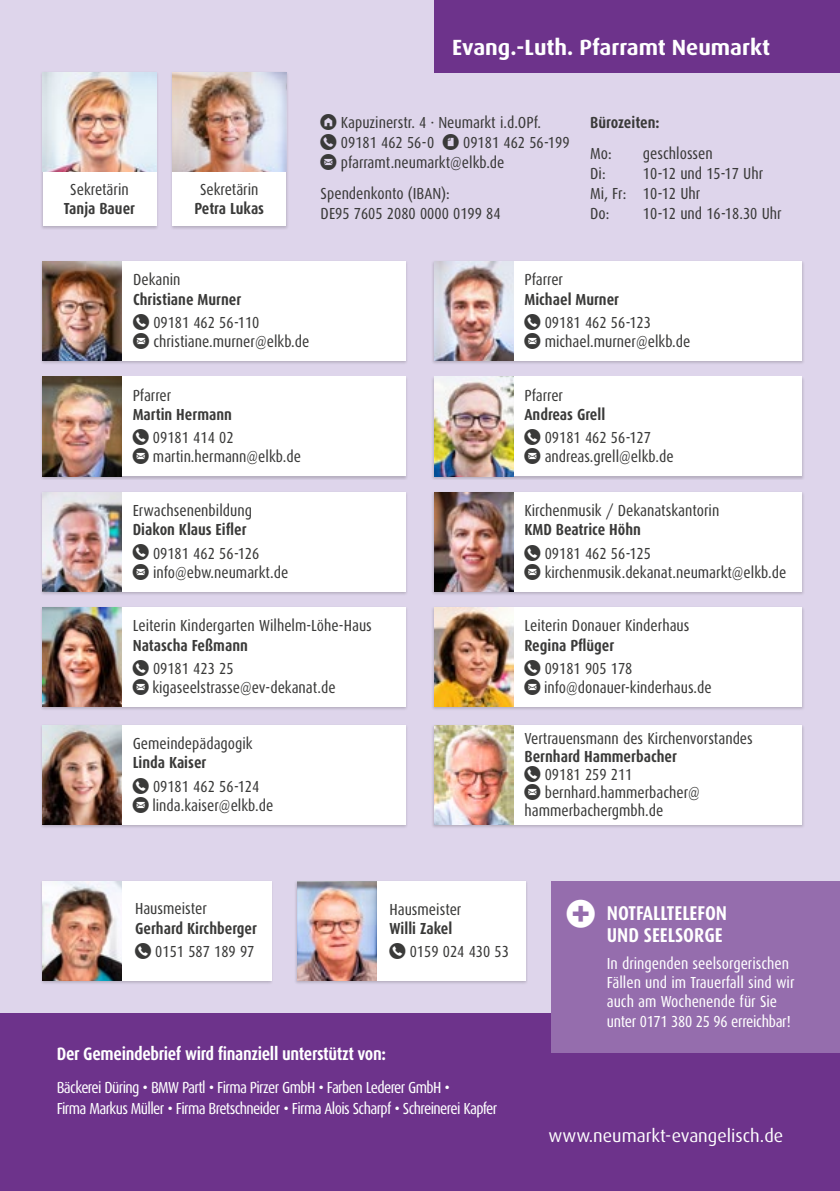
<style>
.page{position:relative;width:840px;height:1191px;background:#fff}
.page>*{position:absolute;margin:0;border:0;box-sizing:border-box;transform-origin:0 0}
.t1{font:700 22px "Dax";color:#fff}
.t2{font:700 20px/22px "Dax Condensed";color:#fff}
.t3{font:700 18px "Dax Condensed";letter-spacing:-.02em;color:#fff}
.t4{font:18px "Dax";color:#fff}
.t5{font:16px/19.2px "Dax Condensed";color:#3a3a39}
.t6{font:700 16px "Dax Condensed";color:#3a3a39}
.t7{font:16px/21px "Dax Condensed";letter-spacing:-.04em;color:#fff}
.t8{font:16px/19.2px "Dax Condensed";color:#fff}
</style>
<div class="page">
<div style="left:0;top:0;width:839px;height:1013px;background:#ded5eb"></div>
<div style="left:40px;top:880px;width:233px;height:104px;background:#181716;opacity:.2"></div>
<div style="left:43px;top:881px;width:228px;height:99px;background:#fff"></div>
<div style="left:294px;top:880px;width:234px;height:104px;background:#181716;opacity:.2"></div>
<div style="left:297px;top:881px;width:228px;height:99px;background:#fff"></div>
<div style="left:40px;top:71px;width:119px;height:159px;background:#181716;opacity:.2"></div>
<div style="left:43px;top:72px;width:113px;height:154px;background:#fff"></div>
<div style="left:170px;top:71px;width:118px;height:159px;background:#181716;opacity:.2"></div>
<div style="left:172px;top:72px;width:114px;height:154px;background:#fff"></div>
<img style="left:43px;top:72px;width:113px;height:100px">
<img style="left:43px;top:881px;width:79px;height:99px">
<img style="left:172px;top:72px;width:114px;height:100px">
<div style="left:434px;top:0;width:405px;height:73px;background:#6d338b"></div>
<div style="left:40px;top:260px;width:368px;height:105px;background:#181716;opacity:.2"></div>
<div style="left:43px;top:261px;width:362px;height:100px;background:#fff"></div>
<div style="left:40px;top:376px;width:368px;height:104px;background:#181716;opacity:.2"></div>
<div style="left:43px;top:377px;width:362px;height:99px;background:#fff"></div>
<div style="left:40px;top:606px;width:368px;height:105px;background:#181716;opacity:.2"></div>
<div style="left:43px;top:607px;width:362px;height:100px;background:#fff"></div>
<div style="left:40px;top:724px;width:368px;height:104px;background:#181716;opacity:.2"></div>
<div style="left:43px;top:725px;width:362px;height:99px;background:#fff"></div>
<div style="left:431px;top:260px;width:373px;height:105px;background:#181716;opacity:.2"></div>
<div style="left:434px;top:261px;width:367px;height:100px;background:#fff"></div>
<div style="left:431px;top:376px;width:373px;height:104px;background:#181716;opacity:.2"></div>
<div style="left:434px;top:377px;width:367px;height:99px;background:#fff"></div>
<div style="left:431px;top:491px;width:373px;height:104px;background:#181716;opacity:.2"></div>
<div style="left:434px;top:492px;width:367px;height:99px;background:#fff"></div>
<div style="left:431px;top:606px;width:373px;height:105px;background:#181716;opacity:.2"></div>
<div style="left:434px;top:607px;width:367px;height:100px;background:#fff"></div>
<div style="left:431px;top:724px;width:373px;height:104px;background:#181716;opacity:.2"></div>
<div style="left:434px;top:725px;width:367px;height:99px;background:#fff"></div>
<div style="left:0;top:1013px;width:839px;height:178px;background:#6d338b"></div>
<img style="left:43px;top:261px;width:79px;height:100px">
<img style="left:43px;top:377px;width:79px;height:99px">
<div style="left:40px;top:491px;width:368px;height:104px;background:#181716;opacity:.2"></div>
<div style="left:43px;top:492px;width:362px;height:99px;background:#fff"></div>
<img style="left:43px;top:492px;width:79px;height:99px">
<img style="left:43px;top:607px;width:79px;height:100px">
<img style="left:43px;top:725px;width:79px;height:99px">
<img style="left:434px;top:261px;width:79px;height:100px">
<img style="left:434px;top:377px;width:79px;height:99px">
<img style="left:434px;top:492px;width:79px;height:99px">
<img style="left:434px;top:607px;width:79px;height:99px">
<img style="left:434px;top:725px;width:79px;height:99px">
<img style="left:297px;top:881px;width:79px;height:99px">
<div style="left:551px;top:881px;width:288px;height:171px;background:#956dad"></div>
<svg style="left:839px;top:0;width:1px;height:1191px"></svg>
<p class="t5" style="left:70px;top:180px;width:60px">Sekretärin</p>
<p class="t6" style="left:64px;top:200px;width:73px">Tanja Bauer</p>
<p class="t5" style="left:200px;top:180px;width:60px">Sekretärin</p>
<p class="t6" style="left:194px;top:200px;width:71px">Petra Lukas</p>
<h1 class="t1" style="left:452px;top:35px;width:319px">Evang.-Luth. Pfarramt Neumarkt</h1>
<p class="t5" style="left:341px;top:112px;width:201px;line-height:20px">Kapuzinerstr. 4 · Neumarkt i.d.OPf.<br>09181 462 56-0</p>
<p class="t5" style="left:341px;top:132px;width:230px;line-height:20px;text-indent:122px">09181 462 56-199 pfarramt.neumarkt@elkb.de</p>
<p class="t5" style="left:320px;top:184px;width:181px;line-height:20px">Spendenkonto (IBAN):<br>DE95 7605 2080 0000 0199 84</p>
<p class="t6" style="left:590px;top:113px;width:71px">Bürozeiten:</p>
<p class="t5" style="left:590px;top:144px;width:23px">Mo:</p>
<p class="t5" style="left:642px;top:144px;width:71px">geschlossen</p>
<p class="t5" style="left:590px;top:164px;width:17px">Di:</p>
<p class="t5" style="left:590px;top:164px;width:174px;line-height:20px;text-indent:53px">10-12 und 15-17 Uhr<br>Mi, Fr: 10-12 Uhr<br>Do:</p>
<p class="t5" style="left:642px;top:204px;width:140px">10-12 und 16-18.30 Uhr</p>
<p class="t5" style="left:133px;top:270px;width:49px">Dekanin</p>
<p class="t6" style="left:133px;top:290px;width:110px">Christiane Murner</p>
<p class="t5" style="left:153px;top:313px;width:157px">09181 462 56-110 christiane.murner@elkb.de</p>
<p class="t5" style="left:133px;top:386px;width:40px">Pfarrer</p>
<p class="t6" style="left:133px;top:405px;width:101px">Martin Hermann</p>
<p class="t5" style="left:153px;top:428px;width:149px">09181 414 02 martin.hermann@elkb.de</p>
<p class="t5" style="left:133px;top:501px;width:121px">Erwachsenenbildung</p>
<p class="t6" style="left:133px;top:521px;width:115px">Diakon Klaus Eifler</p>
<p class="t5" style="left:153px;top:543px;width:137px">09181 462 56-126 info@ebw.neumarkt.de</p>
<p class="t5" style="left:133px;top:616px;width:240px">Leiterin Kindergarten Wilhelm-Löhe-Haus</p>
<p class="t6" style="left:133px;top:636px;width:117px">Natascha Feßmann</p>
<p class="t5" style="left:152px;top:659px;width:185px">09181 423 25 kigaseelstrasse@ev-dekanat.de</p>
<p class="t5" style="left:133px;top:734px;width:121px">Gemeindepädagogik</p>
<p class="t6" style="left:133px;top:754px;width:75px">Linda Kaiser</p>
<p class="t5" style="left:152px;top:776px;width:122px">09181 462 56-124 linda.kaiser@elkb.de</p>
<p class="t5" style="left:524px;top:270px;width:40px">Pfarrer</p>
<p class="t6" style="left:524px;top:290px;width:96px">Michael Murner</p>
<p class="t5" style="left:544px;top:313px;width:147px">09181 462 56-123 michael.murner@elkb.de</p>
<p class="t5" style="left:524px;top:386px;width:40px">Pfarrer</p>
<p class="t6" style="left:524px;top:405px;width:82px">Andreas Grell</p>
<p class="t5" style="left:544px;top:428px;width:130px">09181 462 56-127 andreas.grell@elkb.de</p>
<p class="t5" style="left:524px;top:501px;width:196px">Kirchenmusik / Dekanatskantorin</p>
<p class="t6" style="left:524px;top:521px;width:118px">KMD Beatrice Höhn</p>
<p class="t5" style="left:544px;top:543px;width:243px">09181 462 56-125 kirchenmusik.dekanat.neumarkt@elkb.de</p>
<p class="t5" style="left:524px;top:616px;width:166px">Leiterin Donauer Kinderhaus</p>
<p class="t6" style="left:524px;top:636px;width:91px">Regina Pflüger</p>
<p class="t5" style="left:543px;top:659px;width:169px">09181 905 178 info@donauer-kinderhaus.de</p>
<p class="t5" style="left:524px;top:729px;width:230px">Vertrauensmann des Kirchenvorstandes</p>
<p class="t6" style="left:524px;top:747px;width:154px">Bernhard Hammerbacher</p>
<p class="t5" style="left:544px;top:765px;width:89px">09181 259 211</p>
<p class="t5" style="left:544px;top:783px;width:156px">bernhard.hammerbacher@</p>
<p class="t5" style="left:524px;top:801px;width:140px">hammerbachergmbh.de</p>
<p class="t5" style="left:135px;top:899px;width:73px">Hausmeister</p>
<p class="t6" style="left:135px;top:919px;width:123px">Gerhard Kirchberger</p>
<p class="t5" style="left:155px;top:942px;width:101px">0151 587 189 97</p>
<p class="t5" style="left:389px;top:899px;width:73px">Hausmeister</p>
<p class="t6" style="left:389px;top:919px;width:64px">Willi Zakel</p>
<p class="t5" style="left:409px;top:942px;width:101px">0159 024 430 53</p>
<p class="t3" style="left:57px;top:1044px;width:330px">Der Gemeindebrief wird finanziell unterstützt von:</p>
<p class="t7" style="left:57px;top:1077px;width:442px">Bäckerei Düring • BMW Partl • Firma Pirzer GmbH • Farben Lederer GmbH •<br>Firma Markus Müller • Firma Bretschneider • Firma Alois Scharpf • Schreinerei Kapfer</p>
<p class="t2" style="left:606px;top:902px;width:122px">NOTFALLTELEFON<br>UND SEELSORGE</p>
<p class="t8" style="left:606px;top:954px;width:189px">In dringenden seelsorgerischen<br>Fällen und im Trauerfall sind wir auch am Wochenende für Sie unter 0171 380 25 96 erreichbar!</p>
<p class="t4" style="left:548px;top:1126px;width:236px">www.neumarkt-evangelisch.de</p>
</div>
